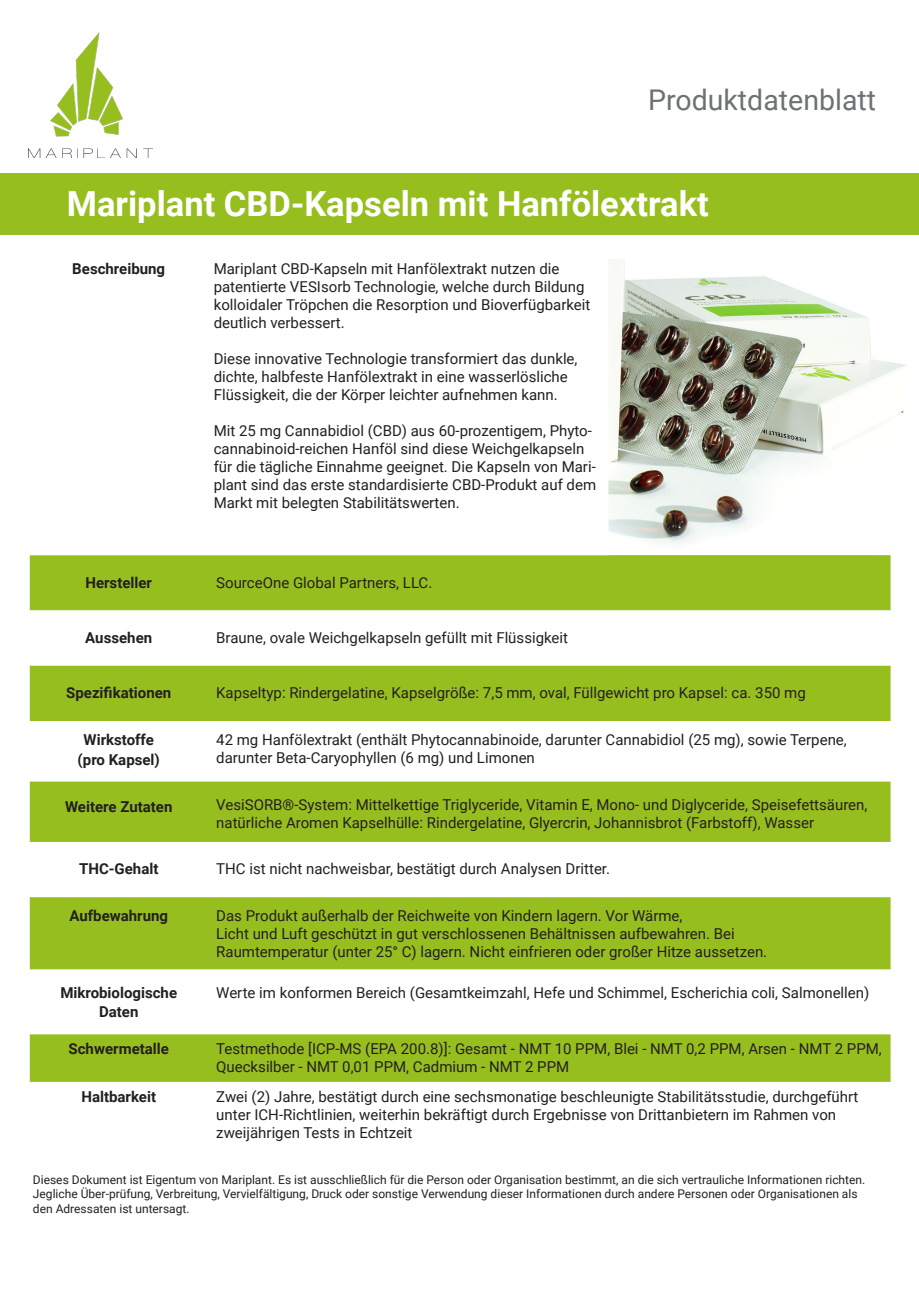
<style>
.page{position:relative;width:919px;height:1289px;background:#fff}
.page>*{position:absolute;margin:0;border:0;box-sizing:border-box;transform-origin:0 0}
.t1{font:700 34.5px "Roboto";color:#fff}
.t2{font:28.5px "Roboto";color:#6c7172}
.t3{font:15px/18px "Roboto";color:#231f20}
.t4{font:700 15px/19.5px "Roboto";color:#231f20;text-align:center}
.t5{font:12px/14.4px "Roboto";color:#231f20}
</style>
<div class="page">
<div style="left:0;top:173px;width:918px;height:62px;background:#97be1f"></div>
<img style="left:608px;top:259px;width:297px;height:285px">
<div style="left:30px;top:555px;width:860px;height:56px;background:#97be1f"></div>
<div style="left:30px;top:665px;width:860px;height:56px;background:#97be1f"></div>
<div style="left:30px;top:781px;width:860px;height:61px;background:#97be1f"></div>
<div style="left:30px;top:897px;width:860px;height:72px;background:#97be1f"></div>
<svg style="left:30px;top:969px;width:860px;height:1px"></svg>
<div style="left:30px;top:1034px;width:860px;height:47px;background:#97be1f"></div>
<svg style="left:30px;top:1081px;width:860px;height:1px"></svg>
<img style="left:29px;top:33px;width:123px;height:124px">
<h2 class="t2" style="left:648px;top:80px;width:229px">Produktdatenblatt</h2>
<h1 class="t1" style="left:67px;top:180px;width:643px">Mariplant CBD-Kapseln mit Hanfölextrakt</h1>
<p class="t4" style="left:72px;top:258px;width:94px">Beschreibung</p>
<p class="t3" style="left:214px;top:259px;width:378px">Mariplant CBD-Kapseln mit Hanfölextrakt nutzen die patentierte VESIsorb Technologie, welche durch Bildung kolloidaler Tröpchen die Resorption und Bioverfügbarkeit deutlich verbessert.</p>
<p class="t3" style="left:214px;top:349px;width:365px">Diese innovative Technologie transformiert das dunkle, dichte, halbfeste Hanfölextrakt in eine wasserlösliche<br>Flüssigkeit, die der Körper leichter aufnehmen kann.</p>
<p class="t3" style="left:214px;top:421px;width:384px">Mit 25 mg Cannabidiol (CBD) aus 60-prozentigem, Phyto&shy;cannabinoid-reichen Hanföl sind diese Weichgelkapseln für die tägliche Einnahme geeignet. Die Kapseln von Mari&shy;plant sind das erste standardisierte CBD-Produkt auf dem Markt mit belegten Stabilitätswerten.</p>
<p class="t4" style="left:85px;top:572px;width:68px">Hersteller</p>
<p class="t3" style="left:216px;top:573px;width:217px">SourceOne Global Partners, LLC.</p>
<p class="t4" style="left:85px;top:627px;width:68px">Aussehen</p>
<p class="t3" style="left:216px;top:628px;width:353px">Braune, ovale Weichgelkapseln gefüllt mit Flüssigkeit</p>
<p class="t4" style="left:66px;top:682px;width:106px">Spezifikationen</p>
<p class="t3" style="left:216px;top:683px;width:591px">Kapseltyp: Rindergelatine, Kapselgröße: 7,5 mm, oval, Füllgewicht pro Kapsel: ca. 350 mg</p>
<p class="t4" style="left:78px;top:729px;width:84px">Wirkstoffe (pro Kapsel)</p>
<p class="t3" style="left:216px;top:730px;width:632px">42 mg Hanfölextrakt (enthält Phytocannabinoide, darunter Cannabidiol (25 mg), sowie Terpene, darunter Beta-Caryophyllen (6 mg) und Limonen</p>
<p class="t4" style="left:65px;top:796px;width:109px">Weitere Zutaten</p>
<p class="t3" style="left:216px;top:795px;width:652px">VesiSORB®-System: Mittelkettige Triglyceride, Vitamin E, Mono- und Diglyceride, Speisefettsäuren, natürliche Aromen Kapselhülle: Rindergelatine, Glyercrin, Johannisbrot (Farbstoff), Wasser</p>
<p class="t4" style="left:79px;top:858px;width:81px">THC-Gehalt</p>
<p class="t3" style="left:216px;top:859px;width:395px">THC ist nicht nachweisbar, bestätigt durch Analysen Dritter.</p>
<p class="t4" style="left:69px;top:905px;width:100px">Aufbewahrung</p>
<p class="t3" style="left:216px;top:906px;width:552px">Das Produkt außerhalb der Reichweite von Kindern lagern. Vor Wärme,<br>Licht und Luft geschützt in gut verschlossenen Behältnissen aufbewahren. Bei<br>Raumtemperatur (unter 25° C) lagern. Nicht einfrieren oder großer Hitze aussetzen.</p>
<p class="t4" style="left:60px;top:982px;width:118px">Mikrobiologische<br>Daten</p>
<p class="t3" style="left:216px;top:982px;width:654px">Werte im konformen Bereich (Gesamtkeimzahl, Hefe und Schimmel, Escherichia coli, Salmonellen)</p>
<p class="t4" style="left:69px;top:1038px;width:102px">Schwermetalle</p>
<p class="t3" style="left:216px;top:1039px;width:667px">Testmethode [ICP-MS (EPA 200.8)]: Gesamt - NMT 10 PPM, Blei - NMT 0,2 PPM, Arsen - NMT 2 PPM,<br>Quecksilber - NMT 0,01 PPM, Cadmium - NMT 2 PPM</p>
<p class="t4" style="left:81px;top:1085px;width:76px">Haltbarkeit</p>
<p class="t3" style="left:216px;top:1086px;width:643px">Zwei (2) Jahre, bestätigt durch eine sechsmonatige beschleunigte Stabilitätsstudie, durchgeführt unter ICH-Richtlinien, weiterhin bekräftigt durch Ergebnisse von Drittanbietern im Rahmen von zweijährigen Tests in Echtzeit</p>
<p class="t5" style="left:33px;top:1171px;width:833px">Dieses Dokument ist Eigentum von Mariplant. Es ist ausschließlich für die Person oder Organisation bestimmt, an die sich vertrauliche Informationen richten.<br>Jegliche Über-prüfung, Verbreitung, Vervielfältigung, Druck oder sonstige Verwendung dieser Informationen durch andere Personen oder Organisationen als den Adressaten ist untersagt.</p>
</div>
